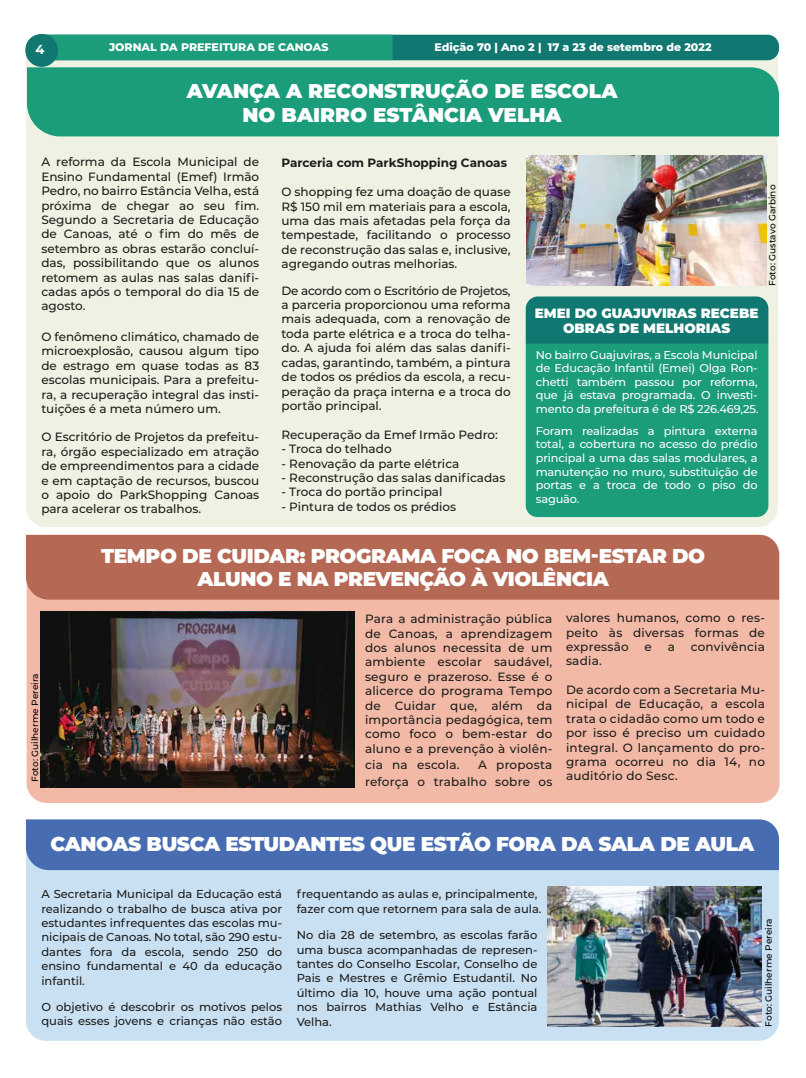
<style>
.page{position:relative;width:806px;height:1078px;background:#fff}
.page>*{position:absolute;margin:0;border:0;box-sizing:border-box;transform-origin:0 0}
.t1{font:900 20px/23.1px "Montserrat";letter-spacing:-.02em;color:#fff;text-align:center}
.t2{font:900 20px/24px "Montserrat";color:#fff;text-align:center}
.t3{font:900 13.5px/15.2px "Montserrat";color:#fff;text-align:center}
.t4{font:700 13px "Montserrat";color:#fff}
.t5{font:500 12px/14.4px "Montserrat";color:#1d1d1b;text-align:justify}
.t6{font:500 12px/16.4px "Montserrat";letter-spacing:.02em;color:#1d1d1b;text-align:right}
.t7{font:700 12px "Montserrat";color:#1d1d1b}
.t8{font:500 11.5px/14.4px "Montserrat";color:#1d1d1b;text-align:justify}
.t9{font:500 11.4px/13.6px "Montserrat";letter-spacing:-.01em;color:#fff;text-align:justify}
.t10{font:800 11px "Montserrat";color:#fff}
.t11{font:500 9px "Montserrat";color:#000}
</style>
<div class="page">
<div style="left:27px;top:534px;width:752px;height:268px;background:#f2b9a7;border-radius:20px"></div>
<div style="left:26px;top:534px;width:752px;height:65px;background:#b56854"></div>
<div style="left:26px;top:60px;width:751px;height:467px;background:#eff1e2"></div>
<div style="left:525px;top:343px;width:242px;height:174px;background:#1b9c7a"></div>
<div style="left:26px;top:820px;width:752px;height:220px;background:#c9e0f3;border-radius:20px"></div>
<svg style="left:26px;top:35px;width:752px;height:25px;background:#168975"></svg>
<div style="left:25px;top:34px;width:33px;height:33px;background:#107871;border-radius:50%"></div>
<div style="left:27px;top:67px;width:751px;height:69px;background:#1b9c7a"></div>
<div style="left:525px;top:296px;width:242px;height:47px;background:#107871"></div>
<div style="left:26px;top:819px;width:752px;height:50px;background:#476cb1"></div>
<img style="left:526px;top:156px;width:240px;height:130px">
<img style="left:40px;top:611px;width:314px;height:176px">
<img style="left:547px;top:886px;width:213px;height:140px">
<p class="t4" style="left:36px;top:40px;width:10px">4</p>
<p class="t10" style="left:109px;top:39px;width:221px">JORNAL DA PREFEITURA DE CANOAS</p>
<p class="t10" style="left:434px;top:39px;width:278px">Edição 70 | Ano 2 | 17 a 23 de setembro de 2022</p>
<h1 class="t2" style="left:186px;top:78px;width:432px">AVANÇA A RECONSTRUÇÃO DE ESCOLA<br>NO BAIRRO ESTÂNCIA VELHA</h1>
<p class="t5" style="left:41px;top:154px;width:219px">A reforma da Escola Municipal de Ensino Fundamental (Emef) Irmão Pedro, no bairro Estância Velha, está próxima de chegar ao seu fim.<br>Segundo a Secretaria de Educação de Canoas, até o fim do mês de setembro as obras estarão concluí&shy;das, possibilitando que os alunos retomem as aulas nas salas danifi&shy;cadas após o temporal do dia 15 de agosto.</p>
<p class="t5" style="left:41px;top:329px;width:219px">O fenômeno climático, chamado de microexplosão, causou algum tipo de estrago em quase todas as 83 escolas municipais. Para a prefeitu&shy;ra, a recuperação integral das insti&shy;tuições é a meta número um.</p>
<p class="t5" style="left:41px;top:429px;width:219px">O Escritório de Projetos da prefeitu&shy;ra, órgão especializado em atração de empreendimentos para a cidade e em captação de recursos, buscou o apoio do ParkShopping Canoas para acelerar os trabalhos.</p>
<p class="t7" style="left:281px;top:154px;width:227px">Parceria com ParkShopping Canoas</p>
<p class="t5" style="left:281px;top:184px;width:230px">O shopping fez uma doação de quase R$ 150 mil em materiais para a escola, uma das mais afetadas pela força da tempestade, facilitando o processo de reconstrução das salas e, inclusive, agregando outras melhorias.</p>
<p class="t5" style="left:281px;top:282px;width:230px">De acordo com o Escritório de Projetos, a parceria proporcionou uma reforma mais adequada, com a renovação de toda parte elétrica e a troca do telha&shy;do. A ajuda foi além das salas danifi&shy;cadas, garantindo, também, a pintura de todos os prédios da escola, a recu&shy;peração da praça interna e a troca do portão principal.</p>
<p class="t5" style="left:281px;top:426px;width:218px">Recuperação da Emef Irmão Pedro:</p>
<p class="t5" style="left:281px;top:441px;width:112px">- Troca do telhado</p>
<p class="t5" style="left:281px;top:455px;width:179px">- Renovação da parte elétrica</p>
<p class="t5" style="left:281px;top:470px;width:225px">- Reconstrução das salas danificadas</p>
<p class="t5" style="left:281px;top:484px;width:162px">- Troca do portão principal</p>
<p class="t5" style="left:281px;top:498px;width:176px">- Pintura de todos os prédios</p>
<p class="t3" style="left:534px;top:304px;width:225px">EMEI DO GUAJUVIRAS RECEBE<br>OBRAS DE MELHORIAS</p>
<p class="t9" style="left:535px;top:347px;width:224px">No bairro Guajuviras, a Escola Municipal de Educação Infantil (Emei) Olga Ron&shy;chetti também passou por reforma, que já estava programada. O investi&shy;mento da prefeitura é de R$ 226.469,25.</p>
<p class="t9" style="left:535px;top:423px;width:223px">Foram realizadas a pintura externa total, a cobertura no acesso do prédio principal a uma das salas modulares, a manutenção no muro, substituição de portas e a troca de todo o piso do saguão.</p>
<p class="t11" style="left:765px;top:286px;width:103px;rotate:-90deg">Foto: Gustavo Garbino</p>
<p class="t11" style="left:29px;top:781px;width:110px;rotate:-90deg">Foto: Guilherme Pereira</p>
<h1 class="t1" style="left:101px;top:543px;width:605px">TEMPO DE CUIDAR: PROGRAMA FOCA NO BEM-ESTAR DO<br>ALUNO E NA PREVENÇÃO À VIOLÊNCIA</h1>
<p class="t5" style="left:365px;top:611px;width:189px">Para a administração pública de Canoas, a aprendizagem dos alunos necessita de um ambiente escolar saudável, seguro e prazeroso. Esse é o alicerce do programa Tempo de Cuidar que, além da importância pedagógica, tem como foco o bem-estar do aluno e a prevenção à violên-</p>
<p class="t6" style="left:365px;top:756px;width:96px">cia na escola.</p>
<p class="t5" style="left:565px;top:610px;width:200px">valores humanos, como o res&shy;peito às diversas formas de expressão</p>
<p class="t5" style="left:644px;top:639px;width:9px">e</p>
<p class="t5" style="left:667px;top:639px;width:9px">a</p>
<p class="t6" style="left:690px;top:638px;width:76px">convivência</p>
<p class="t5" style="left:565px;top:653px;width:37px">sadia.</p>
<p class="t5" style="left:565px;top:681px;width:200px">De acordo com a Secretaria Mu&shy;nicipal de Educação, a escola trata o cidadão como um todo e por isso é preciso um cuidado integral. O lançamento do pro&shy;grama ocorreu no dia 14, no auditório do Sesc.</p>
<p class="t6" style="left:365px;top:756px;width:189px">A proposta<br>reforça o trabalho sobre os</p>
<h1 class="t1" style="left:50px;top:831px;width:704px">CANOAS BUSCA ESTUDANTES QUE ESTÃO FORA DA SALA DE AULA</h1>
<p class="t8" style="left:41px;top:886px;width:242px">A Secretaria Municipal da Educação está realizando o trabalho de busca ativa por estudantes infrequentes das escolas mu&shy;nicipais de Canoas. No total, são 290 estu&shy;dantes fora da escola, sendo 250 do ensino fundamental e 40 da educação infantil.</p>
<p class="t8" style="left:41px;top:999px;width:242px">O objetivo é descobrir os motivos pelos quais esses jovens e crianças não estão</p>
<p class="t8" style="left:296px;top:886px;width:246px">frequentando as aulas e, principalmente, fazer com que retornem para sala de aula.</p>
<p class="t8" style="left:296px;top:927px;width:242px">No dia 28 de setembro, as escolas farão uma busca acompanhadas de represen&shy;tantes do Conselho Escolar, Conselho de Pais e Mestres e Grêmio Estudantil. No último dia 10, houve uma ação pontual nos bairros Mathias Velho e Estância Velha.</p>
<p class="t11" style="left:761px;top:1026px;width:110px;rotate:-90deg">Foto: Guilherme Pereira</p>
</div>
